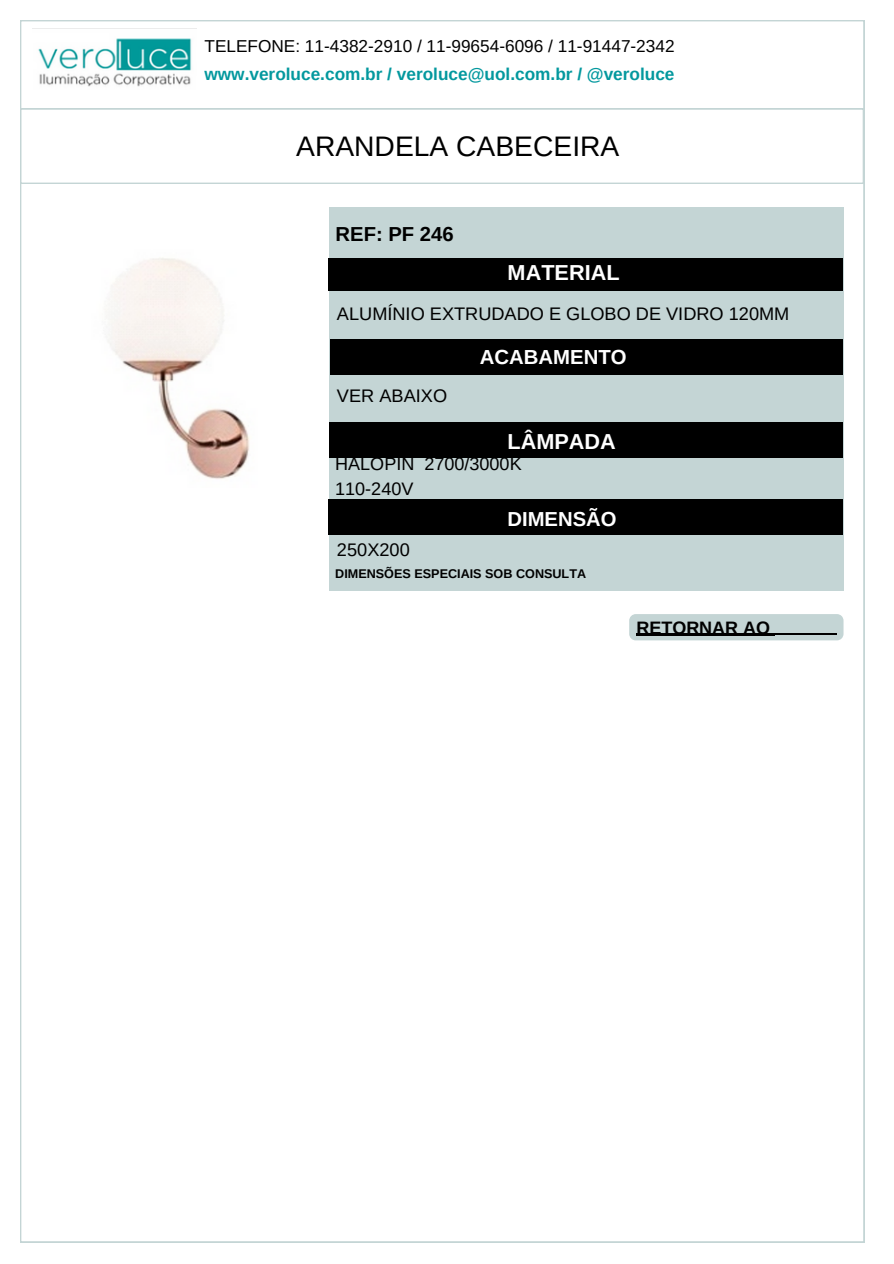
<style>
.page{position:relative;width:894px;height:1264px;background:#fff}
.page>*{position:absolute;margin:0;border:0;box-sizing:border-box;transform-origin:0 0}
.t1{font:28.2px "Arimo";color:#000}
.t2{font:700 21.6px "Arimo";color:#fff}
.t3{font:700 20.25px "Arimo";color:#fff}
.t4{font:700 20.25px "Arimo";color:#000}
.t5{font:18.15px "Arimo";color:#000}
.t6{font:18px/24.8px "Arimo";color:#000}
.t7{font:700 18px "Arimo";color:#000}
.t8{font:17.25px/28.2px "Arimo";color:#000}
.t9{font:700 12.6px "Arimo";color:#000}
.s1{font-weight:700;color:#03989e}
</style>
<div class="page">
<img style="left:33px;top:28px;width:163px;height:59px">
<div style="left:19px;top:107px;width:845px;height:78px;border:2px solid #c4d5d5"></div>
<div style="left:329px;top:207px;width:514px;height:383px;background:#c4d5d5"></div>
<div style="left:329px;top:258px;width:513px;height:32px;background:#000"></div>
<div style="left:330px;top:340px;width:512px;height:34px;background:#000"></div>
<div style="left:329px;top:422px;width:513px;height:35px;background:#000"></div>
<div style="left:329px;top:499px;width:512px;height:35px;background:#000"></div>
<svg style="left:629px;top:614px;width:214px;height:26px"></svg>
<img style="left:105px;top:258px;width:145px;height:221px">
<h4 class="t8" style="left:204px;top:32px;width:471px">TELEFONE: 11-4382-2910 / 11-99654-6096 / 11-91447-2342 <span class="s1">www.veroluce.com.br / veroluce@uol.com.br / @veroluce</span></h4>
<h2 class="t1" style="left:296px;top:131px;width:324px">ARANDELA CABECEIRA</h2>
<p class="t4" style="left:335px;top:222px;width:120px">REF: PF 246</p>
<h2 class="t2" style="left:507px;top:260px;width:113px">MATERIAL</h2>
<h2 class="t5" style="left:337px;top:303px;width:454px">ALUMÍNIO EXTRUDADO E GLOBO DE VIDRO 120MM</h2>
<h4 class="t5" style="left:337px;top:385px;width:112px">VER ABAIXO</h4>
<p class="t3" style="left:480px;top:346px;width:148px">ACABAMENTO</p>
<h2 class="t2" style="left:507px;top:429px;width:110px">LÂMPADA</h2>
<h4 class="t6" style="left:335px;top:451px;width:188px">HALOPIN 2700/3000K<br>110-240V</h4>
<h4 class="t5" style="left:337px;top:539px;width:74px">250X200</h4>
<h1 class="t3" style="left:507px;top:508px;width:111px">DIMENSÃO</h1>
<h2 class="t9" style="left:335px;top:567px;width:252px">DIMENSÕES ESPECIAIS SOB CONSULTA</h2>
<h5 class="t7" style="left:636px;top:617px;width:135px">RETORNAR AO</h5>
</div>
